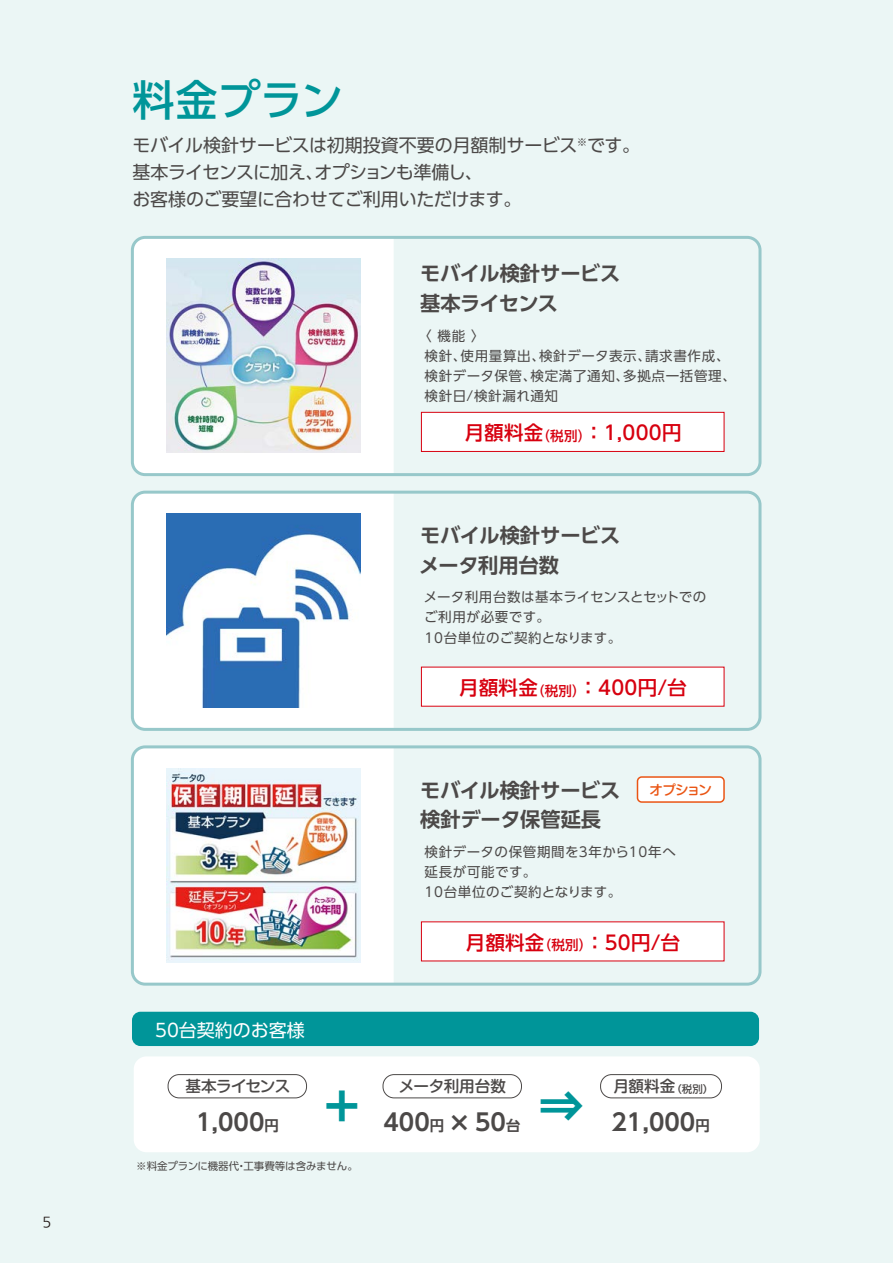
<style>
.page{position:relative;width:893px;height:1263px;background:#ebf6f5}
.page>*{position:absolute;margin:0;border:0;box-sizing:border-box;transform-origin:0 0}
.t1{font:500 42.15px "UD Shin Go Pro";letter-spacing:.005em;color:#009599}
.t2{font:700 23.4px "UD Shin Go Pro De";color:#4c4948}
.t3{font:700 20.25px/29.7px "UD Shin Go Pro De";letter-spacing:-.01em;color:#4c4948}
.t4{font:500 19.5px "UD Shin Go Pro";letter-spacing:.015em;color:#d7000f}
.t5{font:18px/27px "UD Shin Go Pro";letter-spacing:-.015em;color:#4c4948}
.t6{font:18px "UD Shin Go Pro";color:#fff}
.t7{font:500 15.6px "Shin M Go Pro";letter-spacing:-.035em;color:#4c4948}
.t8{font:500 15.6px "Shin M Go Pro";letter-spacing:-.015em;color:#4c4948}
.t9{font:13.5px/20.2px "UD Shin Go Pro";letter-spacing:.05em;color:#4c4948}
.t10{font:13.5px/20.2px "UD Shin Go Pro";letter-spacing:.03em;color:#4c4948}
.t11{font:500 13.5px "Shin M Go Pro";letter-spacing:-.095em;color:#ea5514}
.t12{font:100 13.5px "Iwa UD Go Hon Pro";color:#221815}
.t13{font:10.5px "UD Shin Go Pro";letter-spacing:-.01em;color:#4c4948}
.s1{font-size:13.5px}
.s2{font-size:10.5px}
.s3{font-size:14.4px}
.s4{font-family:"UD Shin Go Pro"}
</style>
<div class="page">
<div style="left:135px;top:240px;width:259px;height:232px;background:#fff"></div>
<div style="left:135px;top:492px;width:259px;height:235px;background:#fff"></div>
<div style="left:135px;top:749px;width:259px;height:233px;background:#fff"></div>
<div style="left:131px;top:236px;width:630px;height:240px;border:3px solid #97c8ca;border-radius:13px"></div>
<div style="left:131px;top:491px;width:630px;height:240px;border:3px solid #97c8ca;border-radius:13px"></div>
<div style="left:131px;top:745px;width:630px;height:241px;border:3px solid #97c8ca;border-radius:13px"></div>
<img style="left:167px;top:259px;width:194px;height:193px">
<div style="left:421px;top:412px;width:303px;height:39px;background:#fff"></div>
<div style="left:421px;top:412px;width:303px;height:40px;border:1px solid #d7000f"></div>
<img style="left:167px;top:513px;width:194px;height:194px">
<div style="left:421px;top:667px;width:303px;height:39px;background:#fff"></div>
<img style="left:167px;top:768px;width:194px;height:194px">
<div style="left:421px;top:922px;width:303px;height:39px;background:#fff"></div>
<div style="left:637px;top:777px;width:87px;height:25px;background:#fff;border-radius:4px"></div>
<div style="left:637px;top:776px;width:88px;height:27px;border:2px solid #ea5514;border-radius:4px"></div>
<div style="left:134px;top:1056px;width:626px;height:96px;background:#fff;border-radius:13px"></div>
<div style="left:132px;top:1012px;width:627px;height:34px;background:#009599;border-radius:9px"></div>
<div style="left:168px;top:1074px;width:139px;height:24px;border:1px solid #4c4948;border-radius:11px"></div>
<div style="left:383px;top:1074px;width:139px;height:24px;border:1px solid #4c4948;border-radius:11px"></div>
<div style="left:600px;top:1074px;width:122px;height:24px;border:1px solid #4c4948;border-radius:11px"></div>
<p class="t12" style="left:43px;top:1213px;width:10px">5</p>
<h1 class="t1" style="left:132px;top:65px;width:212px">料金プラン</h1>
<h3 class="t5" style="left:132px;top:131px;width:509px">モバイル検針サービスは初期投資不要の月額制サービス<sup>※</sup>です。基本ライセンスに加え、オプションも準備し、<br>お客様のご要望に合わせてご利用いただけます。</h3>
<h3 class="t3" style="left:420px;top:258px;width:202px">モバイル検針サービス基本ライセンス</h3>
<p class="t9" style="left:424px;top:325px;width:313px;text-indent:-6px">〈 機能 〉<br>検針、使用量算出、検針データ表示、請求書作成、検針データ保管、検定満了通知、多拠点一括管理、検針日/検針漏れ通知</p>
<h3 class="t4" style="left:465px;top:417px;width:218px">月額料金<span class="s1">（税別）</span>： 1,000円</h3>
<h3 class="t3" style="left:419px;top:520px;width:203px">モバイル検針サービスメータ利用台数</h3>
<p class="t10" style="left:424px;top:586px;width:284px">メータ利用台数は基本ライセンスとセットでのご利用が必要です。<br>10台単位のご契約となります。</p>
<h3 class="t4" style="left:459px;top:672px;width:229px">月額料金<span class="s1">（税別）</span>： 400円/台</h3>
<h3 class="t3" style="left:420px;top:774px;width:202px">モバイル検針サービス検針データ保管延長</h3>
<p class="t11" style="left:650px;top:779px;width:64px">オプション</p>
<p class="t9" style="left:424px;top:841px;width:253px">検針データの保管期間を3年から10年へ延長が可能です。<br>10台単位のご契約となります。</p>
<h3 class="t6" style="left:155px;top:1015px;width:151px">50台契約のお客様</h3>
<h3 class="t4" style="left:466px;top:926px;width:216px">月額料金<span class="s1">（税別）</span>： 50円/台</h3>
<p class="t7" style="left:186px;top:1073px;width:106px">基本ライセンス</p>
<p class="t8" style="left:399px;top:1073px;width:109px">メータ利用台数</p>
<p class="t7" style="left:613px;top:1073px;width:102px">月額料金<span class="s2">（税別）</span></p>
<h2 class="t2" style="left:319px;top:1103px;width:203px"><sup>＋</sup> 400<span class="s3">円</span> <span class="s4">×</span> 50<span class="s3">台</span></h2>
<h2 class="t2" style="left:539px;top:1103px;width:172px"><sup>⇒</sup> 21,000<span class="s3">円</span></h2>
<h2 class="t2" style="left:196px;top:1103px;width:84px">1,000<span class="s3">円</span></h2>
<p class="t13" style="left:136px;top:1157px;width:223px">※料金プランに機器代・工事費等は含みません。</p>
</div>
